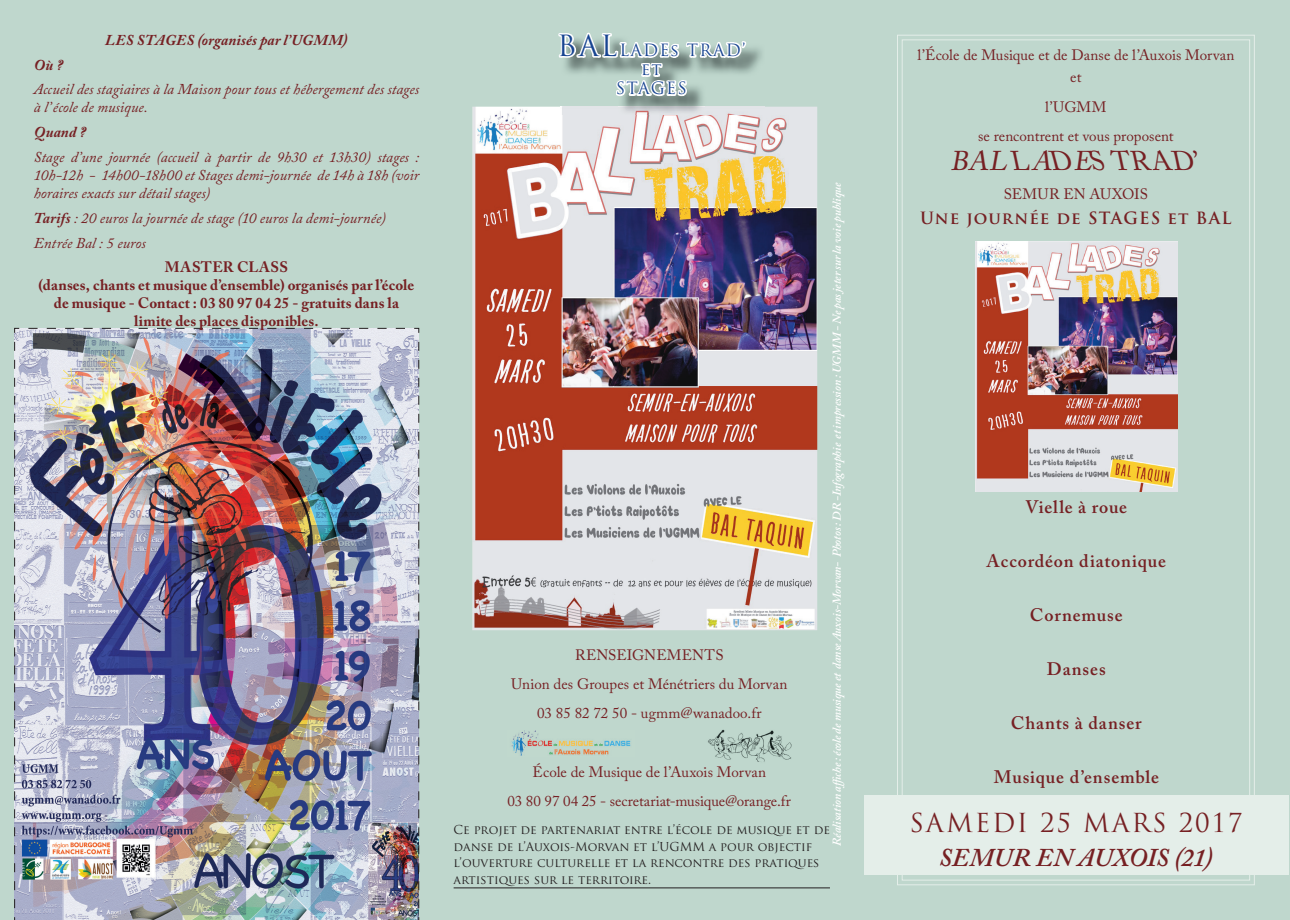
<style>
.page{position:relative;width:1290px;height:920px;background:#bfd7cd}
.page>*{position:absolute;margin:0;border:0;box-sizing:border-box;transform-origin:0 0}
.t1{font:italic 27px "Adobe Caslon Pro";color:#762023}
.t2{font:italic 600 25.5px "Adobe Caslon Pro";color:#762023}
.t3{font:25.5px "Trajan Pro";letter-spacing:.07em;color:#762023}
.t4{font:600 18px "Adobe Caslon Pro";letter-spacing:.05em;color:#762023}
.t5{font:700 16.5px "Trajan Pro";letter-spacing:.07em;color:#762023}
.t6{font:16.5px/19.2px "Trajan Pro";letter-spacing:.07em;color:#174491;text-align:center}
.t7{font:italic 15px/18px "Adobe Caslon Pro";letter-spacing:.005em;color:#762023}
.t8{font:15px/29.2px "Adobe Caslon Pro";color:#762023;text-align:center}
.t9{font:700 15px/18px "Adobe Caslon Pro";letter-spacing:.01em;color:#762023;text-align:center}
.t10{font:italic 700 15px "Adobe Caslon Pro";letter-spacing:.01em;color:#762023}
.t11{font:12px/16.5px "Trajan Pro";color:#231f20}
.t12{font:italic 600 12px "Adobe Caslon Pro";letter-spacing:-.005em;color:#fff}
.s1{font-weight:700}
.s2{font-size:28.5px}
.s3{font-style:normal}
</style>
<div class="page">
<img style="left:472px;top:107px;width:345px;height:523px">
<img style="left:14px;top:328px;width:405px;height:592px">
<svg style="left:897px;top:34px;width:358px;height:852px"></svg>
<div style="left:864px;top:795px;width:424px;height:80px;background:#e4eee9"></div>
<img style="left:975px;top:241px;width:202px;height:250px">
<img style="left:748px;top:48px;width:17px;height:67px">
<svg style="left:557px;top:32px;width:191px;height:112px"></svg>
<hr style="left:454px;top:887px;width:376px;height:1px;background:#231f20">
<img style="left:511px;top:730px;width:120px;height:26px">
<img style="left:708px;top:729px;width:84px;height:33px">
<p class="t10" style="left:105px;top:31px;width:244px">LES STAGES (organisés par l’UGMM)</p>
<p class="t10" style="left:34px;top:56px;width:31px">Où ?</p>
<p class="t7" style="left:34px;top:80px;width:387px">Accueil des stagiaires à la Maison pour tous et hébergement des stages à l’école de musique.</p>
<p class="t10" style="left:34px;top:123px;width:53px">Quand ?</p>
<p class="t7" style="left:34px;top:148px;width:387px;text-align:justify">Stage d’une journée (accueil à partir de 9h30 et 13h30) stages :<br>10h-12h - 14h00-18h00 et Stages demi-journée de 14h à 18h (voir horaires exacts sur détail stages)</p>
<p class="t7" style="left:34px;top:205px;width:354px;line-height:24.8px"><span class="s1">Tarifs</span> : 20 euros la journée de stage (10 euros la demi-journée)<br>Entrée Bal : 5 euros</p>
<p class="t9" style="left:38px;top:258px;width:377px">MASTER CLASS<br>(danses, chants et musique d’ensemble) organisés par l’école de musique - Contact : 03 80 97 04 25 - gratuits dans la limite des places disponibles.</p>
<p class="t6" style="left:557px;top:40px;width:190px"><span class="s2">BAL</span>LADEs TRAD’ et<br>STAGES</p>
<p class="t12" style="left:830px;top:846px;width:666px;rotate:-90deg">Réalisation affiche : école de musique et danse Auxois-Morvan- Photos : DR -Infographie et impression : UGMM - Ne pas jeter sur la voie publique</p>
<p class="t8" style="left:511px;top:640px;width:278px">RENSEIGNEMENTS<br>Union des Groupes et Ménétriers du Morvan<br>03 85 82 72 50 - ugmm@wanadoo.fr</p>
<p class="t8" style="left:508px;top:757px;width:285px">École de Musique de l’Auxois Morvan<br>03 80 97 04 25 - secretariat-musique@orange.fr</p>
<p class="t11" style="left:454px;top:821px;width:378px">Ce projet de partenariat entre l’école de musique et de danse de l’Auxois-Morvan et l’UGMM a pour objectif l’ouverture culturelle et la rencontre des pratiques artistiques sur le territoire.</p>
<p class="t8" style="left:917px;top:43px;width:319px;line-height:22.5px">l’École de Musique et de Danse de l’Auxois Morvan et</p>
<p class="t8" style="left:978px;top:92px;width:197px">l’UGMM<br>se rencontrent et vous proposent</p>
<h1 class="t1" style="left:950px;top:145px;width:262px">BAL LAD<span class="s3">E</span>STRAD’</h1>
<p class="t8" style="left:1004px;top:179px;width:146px">SEMUR EN AUXOIS</p>
<p class="t5" style="left:920px;top:208px;width:313px">Une journée de STAGES et BAL</p>
<p class="t4" style="left:1025px;top:496px;width:103px">Vielle à roue</p>
<p class="t4" style="left:987px;top:550px;width:181px">Accordéon diatonique</p>
<p class="t4" style="left:1030px;top:604px;width:94px">Cornemuse</p>
<p class="t4" style="left:1047px;top:658px;width:60px">Danses</p>
<p class="t4" style="left:1011px;top:712px;width:132px">Chants à danser</p>
<p class="t4" style="left:994px;top:766px;width:167px">Musique d’ensemble</p>
<h2 class="t3" style="left:909px;top:806px;width:334px">SAMEDI 25 MARS 2017</h2>
<h2 class="t2" style="left:939px;top:842px;width:275px">SEMUR EN AUXOIS (21)</h2>
</div>
